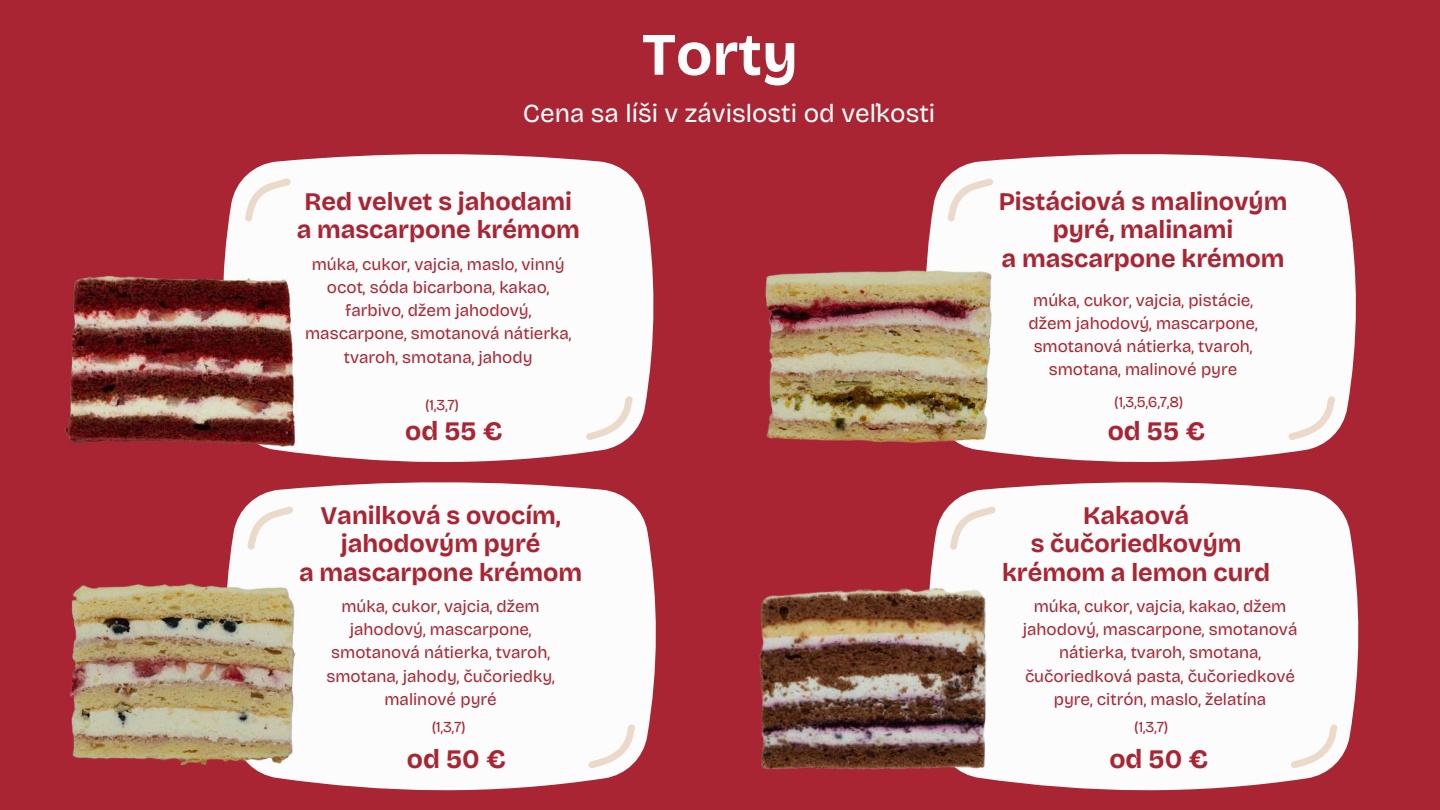
<style>
.page{position:relative;width:1440px;height:810px;background:#aa2533}
.page>*{position:absolute;margin:0;border:0;box-sizing:border-box;transform-origin:0 0}
.t1{font:700 60.2px "Bricolage Grotesque";color:#fcfcfc}
.t2{font:700 26.7px "Bricolage Grotesque";color:#aa2533}
.t3{font:26px "Bricolage Grotesque";color:#fcfcfc}
.t4{font:700 25.3px/28.5px "Bricolage Grotesque";color:#aa2533;text-align:center}
.t5{font:17px/23.2px "Bricolage Grotesque";color:#aa2533;text-align:center}
.t6{font:15.2px "Bricolage Grotesque";color:#aa2533}
</style>
<div class="page">
<svg style="left:225px;top:154px;width:429px;height:308px;background:#f6edee"></svg>
<svg style="left:245px;top:178px;width:46px;height:44px;background:#f8f4f1"></svg>
<svg style="left:586px;top:396px;width:47px;height:44px;background:#f7f2ef"></svg>
<img style="left:64px;top:255px;width:249px;height:193px">
<svg style="left:227px;top:482px;width:429px;height:309px;background:#f5ebed"></svg>
<svg style="left:248px;top:507px;width:45px;height:43px;background:#f8f4f0"></svg>
<svg style="left:588px;top:724px;width:47px;height:45px;background:#f7f2ef"></svg>
<img style="left:70px;top:582px;width:232px;height:182px">
<svg style="left:926px;top:154px;width:430px;height:308px;background:#f6edee"></svg>
<svg style="left:948px;top:178px;width:45px;height:44px;background:#f8f4f0"></svg>
<svg style="left:1288px;top:396px;width:47px;height:44px;background:#f7f2ef"></svg>
<svg style="left:930px;top:482px;width:429px;height:309px;background:#f6edee"></svg>
<svg style="left:950px;top:507px;width:46px;height:43px;background:#f8f4f0"></svg>
<svg style="left:1291px;top:724px;width:47px;height:45px;background:#f7f1ee"></svg>
<img style="left:765px;top:267px;width:239px;height:180px">
<img style="left:759px;top:582px;width:229px;height:193px">
<h1 class="t1" style="left:642px;top:19px;width:158px">Torty</h1>
<h3 class="t3" style="left:523px;top:98px;width:414px">Cena sa líši v závislosti od veľkosti</h3>
<h3 class="t4" style="left:297px;top:187px;width:285px">Red velvet s jahodami a mascarpone krémom</h3>
<p class="t5" style="left:305px;top:252px;width:268px">múka, cukor, vajcia, maslo, vinný ocot, sóda bicarbona, kakao, farbivo, džem jahodový, mascarpone, smotanová nátierka, tvaroh, smotana, jahody</p>
<h3 class="t4" style="left:999px;top:187px;width:290px">Pistáciová s malinovým pyré, malinami<br>a mascarpone krémom</h3>
<p class="t5" style="left:1029px;top:288px;width:231px">múka, cukor, vajcia, pistácie, džem jahodový, mascarpone, smotanová nátierka, tvaroh, smotana, malinové pyre</p>
<p class="t6" style="left:425px;top:395px;width:36px">(1,3,7)</p>
<p class="t6" style="left:1114px;top:393px;width:71px">(1,3,5,6,7,8)</p>
<h2 class="t2" style="left:405px;top:415px;width:99px">od 55 €</h2>
<h2 class="t2" style="left:1108px;top:415px;width:99px">od 55 €</h2>
<h3 class="t4" style="left:299px;top:501px;width:285px">Vanilková s ovocím, jahodovým pyré<br>a mascarpone krémom</h3>
<p class="t5" style="left:327px;top:595px;width:230px">múka, cukor, vajcia, džem jahodový, mascarpone, smotanová nátierka, tvaroh, smotana, jahody, čučoriedky, malinové pyré</p>
<h3 class="t4" style="left:1002px;top:501px;width:270px">Kakaová<br>s čučoriedkovým krémom a lemon curd</h3>
<p class="t5" style="left:1023px;top:595px;width:276px">múka, cukor, vajcia, kakao, džem jahodový, mascarpone, smotanová nátierka, tvaroh, smotana, čučoriedková pasta, čučoriedkové pyre, citrón, maslo, želatína</p>
<p class="t6" style="left:432px;top:718px;width:36px">(1,3,7)</p>
<p class="t6" style="left:1134px;top:718px;width:36px">(1,3,7)</p>
<h2 class="t2" style="left:407px;top:743px;width:100px">od 50 €</h2>
<h2 class="t2" style="left:390px;top:744px;width:82px">2,50 €</h2>
<h2 class="t2" style="left:1109px;top:743px;width:100px">od 50 €</h2>
</div>
